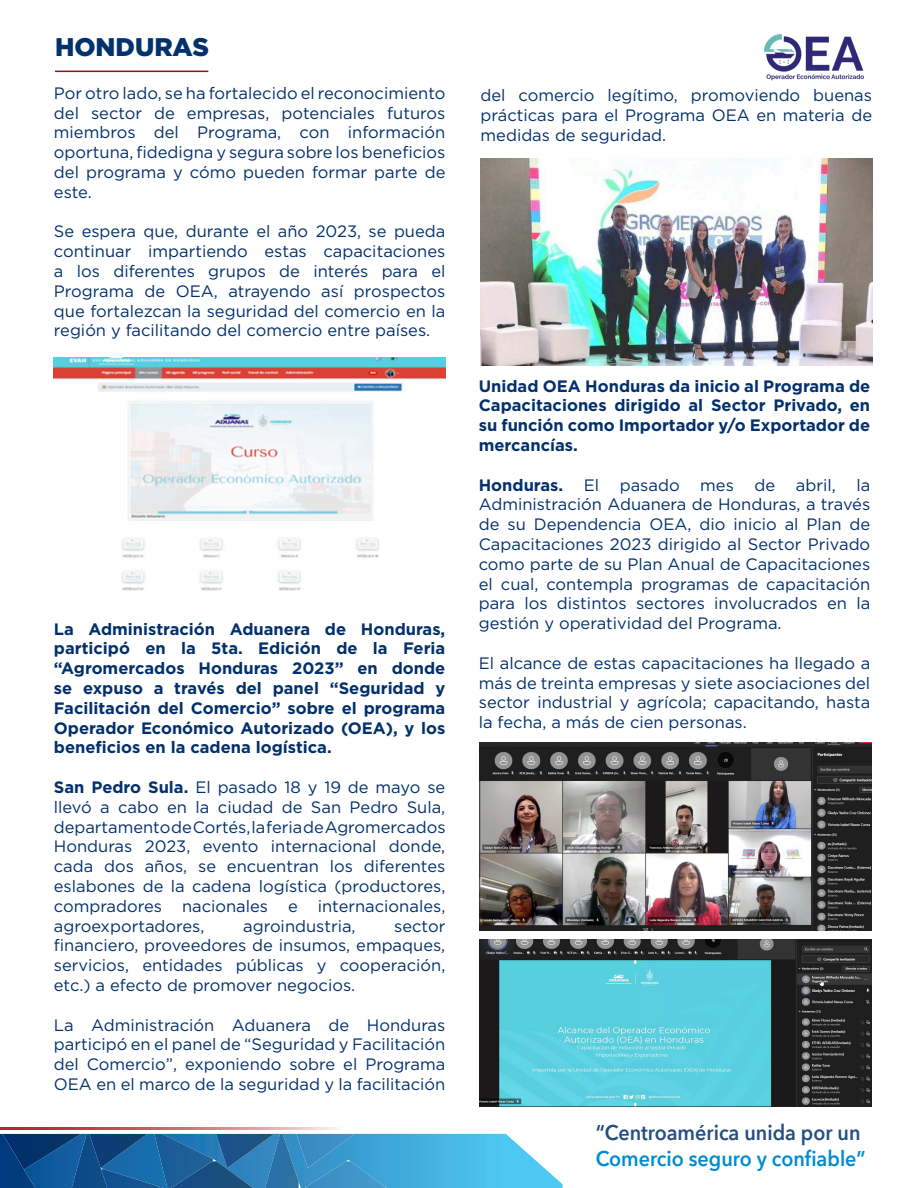
<style>
.page{position:relative;width:918px;height:1188px;background:#fff}
.page>*{position:absolute;margin:0;border:0;box-sizing:border-box;transform-origin:0 0}
.t1{font:900 25.5px "Gotham";color:#03316b}
.t2{font:600 21.3px "Avenir Next";color:#008cd1;scale:.92 1}
.t3{font:600 21.3px "Avenir Next";color:#244d82;scale:.92 1}
.CUERPO{font:16.5px/19.8px "Gotham";color:#02306c;text-align:justify}
.CUERPO-2{font:700 16.5px/19.8px "Gotham";color:#02306c;text-align:justify}
.s1{font-weight:700}
</style>
<div class="page">
<svg style="left:35px;top:1134px;width:528px;height:54px;background:#57b7e3"></svg>
<img style="left:0;top:1134px;width:35px;height:54px">
<img style="left:3px;top:1134px;width:69px;height:36px">
<img style="left:72px;top:1134px;width:35px;height:54px">
<img style="left:265px;top:1134px;width:34px;height:54px">
<img style="left:89px;top:1134px;width:58px;height:34px">
<img style="left:216px;top:1134px;width:58px;height:34px">
<img style="left:296px;top:1134px;width:59px;height:34px">
<img style="left:101px;top:1169px;width:53px;height:19px">
<img style="left:154px;top:1134px;width:59px;height:54px">
<img style="left:171px;top:1161px;width:82px;height:27px">
<img style="left:305px;top:1161px;width:81px;height:27px">
<svg style="left:0;top:1128px;width:337px;height:2px"></svg>
<hr style="left:55px;top:71px;width:153px;height:1px;background:#901316">
<img style="left:764px;top:34px;width:100px;height:47px">
<img style="left:480px;top:742px;width:391px;height:188px">
<img style="left:480px;top:940px;width:391px;height:167px">
<img style="left:481px;top:159px;width:391px;height:206px">
<img style="left:54px;top:358px;width:391px;height:233px">
<p class="t1" style="left:55px;top:32px;width:156px">HONDURAS</p>
<p class="CUERPO" style="left:54px;top:83px;width:393px">Por otro lado, se ha fortalecido el reconocimiento del sector de empresas, potenciales futuros miembros del Programa, con información oportuna, fidedigna y segura sobre los beneficios del programa y cómo pueden formar parte de este.</p>
<p class="CUERPO" style="left:54px;top:221px;width:393px">Se espera que, durante el año 2023, se pueda continuar impartiendo estas capacitaciones a los diferentes grupos de interés para el Programa de OEA, atrayendo así prospectos que fortalezcan la seguridad del comercio en la región y facilitando del comercio entre países.</p>
<p class="CUERPO-2" style="left:54px;top:619px;width:393px">La Administración Aduanera de Honduras, participó en la 5ta. Edición de la Feria “Agromercados Honduras 2023” en donde se expuso a través del panel “Seguridad y Facilitación del Comercio” sobre el programa Operador Económico Autorizado (OEA), y los beneficios en la cadena logística.</p>
<p class="CUERPO" style="left:54px;top:777px;width:393px"><span class="s1">San Pedro Sula.</span> El pasado 18 y 19 de mayo se llevó a cabo en la ciudad de San Pedro Sula, departamento de Cortés, la feria de Agromercados Honduras 2023, evento internacional donde, cada dos años, se encuentran los diferentes eslabones de la cadena logística (productores, compradores nacionales e internacionales, agroexportadores,</p>
<p class="CUERPO" style="left:243px;top:915px;width:114px">agroindustria,</p>
<p class="CUERPO" style="left:54px;top:915px;width:393px;text-indent:340px">sector financiero, proveedores de insumos, empaques, servicios, entidades públicas y cooperación, etc.) a efecto de promover negocios.</p>
<p class="CUERPO" style="left:54px;top:1014px;width:393px">La Administración Aduanera de Honduras participó en el panel de “Seguridad y Facilitación del Comercio”, exponiendo sobre el Programa OEA en el marco de la seguridad y la facilitación</p>
<p class="CUERPO" style="left:481px;top:85px;width:393px">del comercio legítimo, promoviendo buenas prácticas para el Programa OEA en materia de medidas de seguridad.</p>
<p class="CUERPO-2" style="left:479px;top:376px;width:393px">Unidad OEA Honduras da inicio al Programa de Capacitaciones dirigido al Sector Privado, en su función como Importador y/o Exportador de mercancías.</p>
<p class="CUERPO" style="left:479px;top:475px;width:393px"><span class="s1">Honduras.</span> El pasado mes de abril, la Administración Aduanera de Honduras, a través de su Dependencia OEA, dio inicio al Plan de Capacitaciones 2023 dirigido al Sector Privado como parte de su Plan Anual de Capacitaciones el cual, contempla programas de capacitación para los distintos sectores involucrados en la gestión y operatividad del Programa.</p>
<p class="CUERPO" style="left:479px;top:653px;width:393px">El alcance de estas capacitaciones ha llegado a más de treinta empresas y siete asociaciones del sector industrial y agrícola; capacitando, hasta la fecha, a más de cien personas.</p>
<p class="t3" style="left:596px;top:1115px;width:289px">“Centroamérica unida por un</p>
<p class="t2" style="left:596px;top:1140px;width:295px">Comercio seguro y confiable”</p>
</div>
